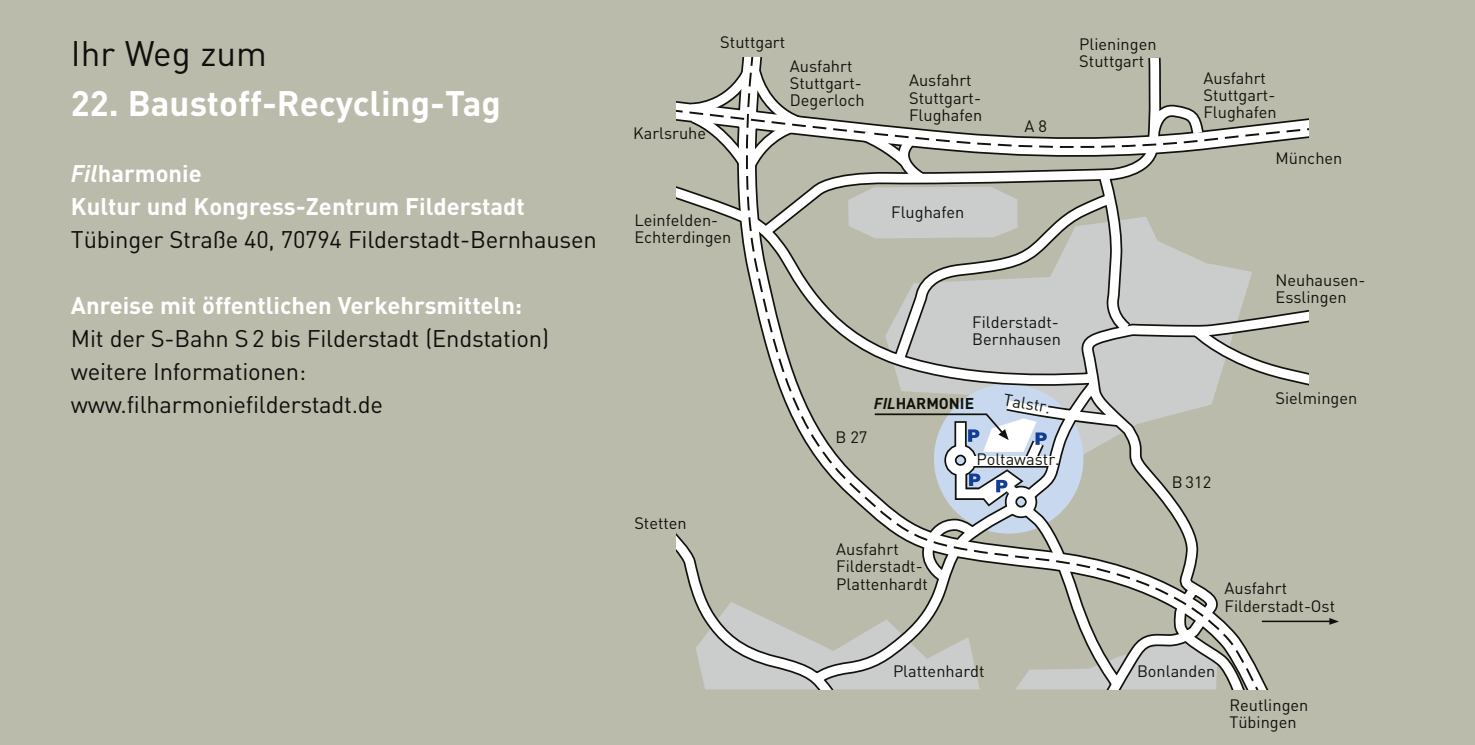
<style>
.page{position:relative;width:1475px;height:745px;background:#fff}
.page>*{position:absolute;margin:0;border:0;box-sizing:border-box;transform-origin:0 0}
.t1{font:700 35px "DIN";color:#fff}
.t2{font:35px "DIN";color:#0f0f0d}
.t3{font:23.75px/33px "DIN";letter-spacing:-.01em;color:#0f0f0d}
.t4{font:700 23.75px/33px "DIN";color:#fff}
.t5{font:16.25px/17.2px "DIN";color:#12120d}
.t6{font:700 15.5px "DIN";color:#12120d}
.s1{font-style:italic}
</style>
<div class="page">
<div style="left:0;top:0;width:1474px;height:744px;background:#bbbbab"></div>
<svg style="left:676px;top:310px;width:632px;height:379px"></svg>
<svg style="left:737px;top:238px;width:531px;height:451px"></svg>
<svg style="left:676px;top:58px;width:632px;height:180px"></svg>
<svg style="left:872px;top:373px;width:256px;height:151px"></svg>
<hr style="left:1261px;top:620px;width:72px;height:1px;background:#0f0f0d">
<svg style="left:1328px;top:618px;width:10px;height:6px"></svg>
<h1 class="t2" style="left:71px;top:32px;width:197px">Ihr Weg zum</h1>
<h1 class="t1" style="left:71px;top:80px;width:431px">22. Baustoff-Recycling-Tag</h1>
<h2 class="t4" style="left:71px;top:155px;width:455px"><span class="s1">Fil</span>harmonie<br>Kultur und Kongress-Zentrum Filderstadt</h2>
<h2 class="t3" style="left:71px;top:222px;width:527px">Tübinger Straße 40, 70794 Filderstadt-Bernhausen</h2>
<h2 class="t4" style="left:71px;top:287px;width:453px">Anreise mit öffentlichen Verkehrsmitteln:</h2>
<h2 class="t3" style="left:71px;top:321px;width:479px">Mit der S-Bahn S 2 bis Filderstadt (Endstation) weitere Informationen: www.filharmoniefilderstadt.de</h2>
<p class="t5" style="left:720px;top:33px;width:66px">Stuttgart</p>
<p class="t5" style="left:633px;top:124px;width:75px">Karlsruhe</p>
<p class="t5" style="left:634px;top:211px;width:98px">Leinfelden-<br>Echterdingen</p>
<p class="t5" style="left:789px;top:57px;width:76px">Ausfahrt<br>Stuttgart-<br>Degerloch</p>
<p class="t5" style="left:1079px;top:35px;width:79px">Plieningen<br>Stuttgart</p>
<p class="t5" style="left:909px;top:71px;width:75px">Ausfahrt<br>Stuttgart-<br>Flughafen</p>
<p class="t5" style="left:1203px;top:69px;width:75px">Ausfahrt<br>Stuttgart-<br>Flughafen</p>
<p class="t5" style="left:1024px;top:117px;width:24px">A 8</p>
<p class="t5" style="left:891px;top:203px;width:75px">Flughafen</p>
<p class="t5" style="left:972px;top:313px;width:90px">Filderstadt-<br>Bernhausen</p>
<p class="t5" style="left:1275px;top:149px;width:68px">München</p>
<p class="t5" style="left:1275px;top:271px;width:91px">Neuhausen-<br>Esslingen</p>
<p class="t6" style="left:873px;top:393px;width:101px"><span class="s1">FIL</span>HARMONIE</p>
<p class="t5" style="left:1005px;top:390px;width:53px;rotate:10deg">Talstr.</p>
<p class="t5" style="left:1275px;top:388px;width:83px">Sielmingen</p>
<p class="t5" style="left:634px;top:514px;width:54px">Stetten</p>
<p class="t5" style="left:835px;top:427px;width:34px">B 27</p>
<p class="t5" style="left:976px;top:450px;width:85px">Poltawastr.</p>
<p class="t5" style="left:1171px;top:473px;width:41px">B 312</p>
<p class="t5" style="left:836px;top:540px;width:93px">Ausfahrt<br>Filderstadt-<br>Plattenhardt</p>
<p class="t5" style="left:1224px;top:579px;width:112px">Ausfahrt<br>Filderstadt-Ost</p>
<p class="t5" style="left:892px;top:661px;width:93px">Plattenhardt</p>
<p class="t5" style="left:1136px;top:661px;width:80px">Bonlanden</p>
<p class="t5" style="left:1229px;top:695px;width:80px">Reutlingen<br>Tübingen</p>
</div>
